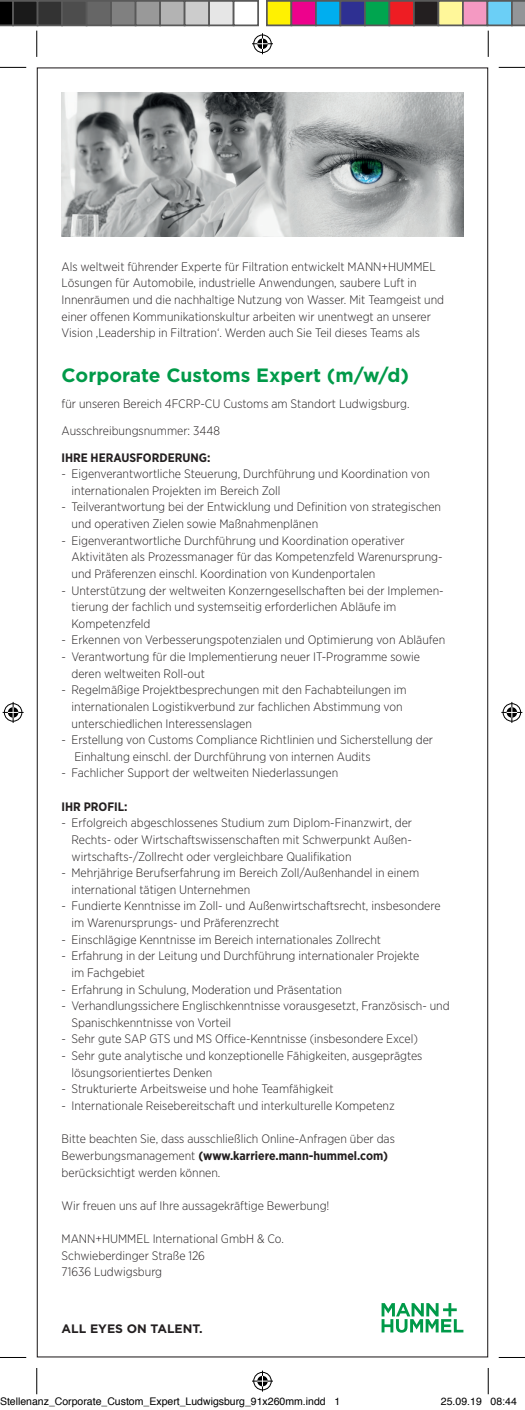
<style>
.page{position:relative;width:525px;height:1410px;background:#fff}
.page>*{position:absolute;margin:0;border:0;box-sizing:border-box;transform-origin:0 0}
.t1{font:700 19.25px "Gotham";color:#009a49}
.t2{font:300 12.25px/16.6px "Gotham Narrow";color:#231f20}
.t3{font:700 12.25px "Gotham Narrow";color:#231f20}
.t4{font:700 12.25px "Gotham";color:#231f20}
.t5{font:10.5px "Helvetica";color:#000}
.s1{font-weight:700}
</style>
<div class="page">
<img style="left:62px;top:92px;width:401px;height:144px">
<svg style="left:382px;top:1303px;width:81px;height:29px"></svg>
<svg style="left:0;top:67px;width:26px;height:1px"></svg>
<svg style="left:499px;top:67px;width:26px;height:1px"></svg>
<svg style="left:0;top:1357px;width:26px;height:1px"></svg>
<svg style="left:499px;top:1357px;width:26px;height:1px"></svg>
<svg style="left:36px;top:31px;width:1px;height:26px"></svg>
<svg style="left:488px;top:31px;width:1px;height:26px"></svg>
<svg style="left:252px;top:33px;width:21px;height:21px"></svg>
<svg style="left:3px;top:702px;width:21px;height:21px"></svg>
<svg style="left:501px;top:702px;width:21px;height:21px"></svg>
<svg style="left:0;top:0;width:12px;height:26px"></svg>
<div style="left:13px;top:1px;width:25px;height:24px;background:#1a1a1a"></div>
<div style="left:12px;top:0;width:26px;height:26px;border:2px solid #595959"></div>
<div style="left:38px;top:1px;width:24px;height:24px;background:#333"></div>
<div style="left:37px;top:0;width:26px;height:26px;border:2px solid #595959"></div>
<div style="left:62px;top:1px;width:25px;height:24px;background:#4d4d4d"></div>
<div style="left:61px;top:0;width:26px;height:26px;border:2px solid #595959"></div>
<div style="left:87px;top:1px;width:24px;height:24px;background:#666"></div>
<div style="left:86px;top:0;width:26px;height:26px;border:2px solid #595959"></div>
<div style="left:111px;top:1px;width:25px;height:24px;background:#808080"></div>
<div style="left:110px;top:0;width:26px;height:26px;border:2px solid #595959"></div>
<div style="left:136px;top:1px;width:24px;height:24px;background:#999"></div>
<div style="left:135px;top:0;width:26px;height:26px;border:2px solid #595959"></div>
<div style="left:160px;top:1px;width:25px;height:24px;background:#b3b3b3"></div>
<div style="left:159px;top:0;width:26px;height:26px;border:2px solid #595959"></div>
<div style="left:185px;top:1px;width:24px;height:24px;background:#ccc"></div>
<div style="left:184px;top:0;width:26px;height:26px;border:2px solid #595959"></div>
<div style="left:209px;top:1px;width:25px;height:24px;background:#e6e6e6"></div>
<div style="left:208px;top:0;width:26px;height:26px;border:2px solid #595959"></div>
<div style="left:233px;top:0;width:26px;height:26px;border:2px solid #595959"></div>
<div style="left:267px;top:1px;width:24px;height:24px;background:#fff101"></div>
<div style="left:266px;top:0;width:26px;height:26px;border:2px solid #595959"></div>
<div style="left:291px;top:1px;width:25px;height:24px;background:#ed028c"></div>
<div style="left:290px;top:0;width:27px;height:26px;border:2px solid #595959"></div>
<div style="left:316px;top:1px;width:24px;height:24px;background:#00aeef"></div>
<div style="left:315px;top:0;width:26px;height:26px;border:2px solid #595959"></div>
<div style="left:340px;top:1px;width:25px;height:24px;background:#2e3092"></div>
<div style="left:339px;top:0;width:27px;height:26px;border:2px solid #595959"></div>
<div style="left:365px;top:1px;width:24px;height:24px;background:#00a54f"></div>
<div style="left:364px;top:0;width:26px;height:26px;border:2px solid #595959"></div>
<div style="left:389px;top:1px;width:25px;height:24px;background:#ee1d23"></div>
<div style="left:388px;top:0;width:27px;height:26px;border:2px solid #595959"></div>
<div style="left:414px;top:1px;width:24px;height:24px;background:#231f20"></div>
<div style="left:413px;top:0;width:26px;height:26px;border:2px solid #595959"></div>
<div style="left:438px;top:1px;width:25px;height:24px;background:#fff79a"></div>
<div style="left:437px;top:0;width:27px;height:26px;border:2px solid #595959"></div>
<div style="left:463px;top:1px;width:24px;height:24px;background:#f499c2"></div>
<div style="left:462px;top:0;width:26px;height:26px;border:2px solid #595959"></div>
<div style="left:487px;top:1px;width:25px;height:24px;background:#6bcff6"></div>
<div style="left:486px;top:0;width:27px;height:26px;border:2px solid #595959"></div>
<svg style="left:511px;top:0;width:14px;height:26px"></svg>
<svg style="left:36px;top:1368px;width:237px;height:27px"></svg>
<svg style="left:488px;top:1368px;width:1px;height:27px"></svg>
<p class="t2" style="left:62px;top:258px;width:384px">Als weltweit führender Experte für Filtration entwickelt MANN+HUMMEL Lösungen für Automobile, industrielle Anwendungen, saubere Luft in Innenräumen und die nachhaltige Nutzung von Wasser. Mit Teamgeist und einer offenen Kommunikationskultur arbeiten wir unentwegt an unserer Vision ‚Leadership in Filtration‘. Werden auch Sie Teil dieses Teams als</p>
<h1 class="t1" style="left:62px;top:362px;width:349px">Corporate Customs Expert (m/w/d)</h1>
<p class="t2" style="left:62px;top:390px;width:350px;line-height:26.6px">für unseren Bereich 4FCRP-CU Customs am Standort Ludwigsburg.<br>Ausschreibungsnummer: 3448</p>
<p class="t3" style="left:62px;top:449px;width:150px">IHRE HERAUSFORDERUNG:</p>
<p class="t2" style="left:71px;top:465px;width:360px;text-indent:-10px">- Eigenverantwortliche Steuerung, Durchführung und Koordination von internationalen Projekten im Bereich Zoll</p>
<p class="t2" style="left:71px;top:498px;width:371px;text-indent:-10px">- Teilverantwortung bei der Entwicklung und Definition von strategischen und operativen Zielen sowie Maßnahmenplänen</p>
<p class="t2" style="left:71px;top:532px;width:373px;text-indent:-10px">- Eigenverantwortliche Durchführung und Koordination operativer<br>Aktivitäten als Prozessmanager für das Kompetenzfeld Warenursprung&shy;und Präferenzen einschl. Koordination von Kundenportalen</p>
<p class="t2" style="left:71px;top:581px;width:374px;text-indent:-10px">- Unterstützung der weltweiten Konzerngesellschaften bei der Implemen&shy;tierung der fachlich und systemseitig erforderlichen Abläufe im<br>Kompetenzfeld</p>
<p class="t2" style="left:62px;top:631px;width:385px">- Erkennen von Verbesserungspotenzialen und Optimierung von Abläufen</p>
<p class="t2" style="left:71px;top:648px;width:350px;text-indent:-10px">- Verantwortung für die Implementierung neuer IT-Programme sowie deren weltweiten Roll-out</p>
<p class="t2" style="left:71px;top:681px;width:337px;text-indent:-10px">- Regelmäßige Projektbesprechungen mit den Fachabteilungen im internationalen Logistikverbund zur fachlichen Abstimmung von unterschiedlichen Interessenslagen</p>
<p class="t2" style="left:74px;top:731px;width:360px;text-indent:-13px">- Erstellung von Customs Compliance Richtlinien und Sicherstellung der<br>Einhaltung einschl. der Durchführung von internen Audits</p>
<p class="t2" style="left:62px;top:764px;width:278px">- Fachlicher Support der weltweiten Niederlassungen</p>
<p class="t3" style="left:62px;top:798px;width:68px">IHR PROFIL:</p>
<p class="t2" style="left:71px;top:814px;width:342px;text-align:justify;text-indent:-10px">- Erfolgreich abgeschlossenes Studium zum Diplom-Finanzwirt, der Rechts- oder Wirtschaftswissenschaften mit Schwerpunkt Außen&shy;wirtschafts-/Zollrecht oder vergleichbare Qualifikation</p>
<p class="t2" style="left:71px;top:864px;width:349px;text-indent:-10px">- Mehrjährige Berufserfahrung im Bereich Zoll/Außenhandel in einem international tätigen Unternehmen</p>
<p class="t2" style="left:71px;top:897px;width:371px;text-indent:-10px">- Fundierte Kenntnisse im Zoll- und Außenwirtschaftsrecht, insbesondere im Warenursprungs- und Präferenzrecht</p>
<p class="t2" style="left:62px;top:931px;width:321px">- Einschlägige Kenntnisse im Bereich internationales Zollrecht</p>
<p class="t2" style="left:71px;top:947px;width:349px;text-indent:-10px">- Erfahrung in der Leitung und Durchführung internationaler Projekte im Fachgebiet</p>
<p class="t2" style="left:62px;top:980px;width:282px">- Erfahrung in Schulung, Moderation und Präsentation</p>
<p class="t2" style="left:71px;top:997px;width:380px;text-indent:-10px">- Verhandlungssichere Englischkenntnisse vorausgesetzt, Französisch- und<br>Spanischkenntnisse von Vorteil</p>
<p class="t2" style="left:62px;top:1030px;width:358px">- Sehr gute SAP GTS und MS Office-Kenntnisse (insbesondere Excel)</p>
<p class="t2" style="left:71px;top:1047px;width:352px;text-indent:-10px">- Sehr gute analytische und konzeptionelle Fähigkeiten, ausgeprägtes lösungsorientiertes Denken</p>
<p class="t2" style="left:62px;top:1080px;width:274px">- Strukturierte Arbeitsweise und hohe Teamfähigkeit</p>
<p class="t2" style="left:62px;top:1097px;width:335px">- Internationale Reisebereitschaft und interkulturelle Kompetenz</p>
<p class="t2" style="left:62px;top:1130px;width:335px">Bitte beachten Sie, dass ausschließlich Online-Anfragen über das<br>Bewerbungsmanagement <span class="s1">(www.karriere.mann-hummel.com) </span>berücksichtigt werden können.</p>
<p class="t2" style="left:62px;top:1197px;width:269px">Wir freuen uns auf Ihre aussagekräftige Bewerbung!</p>
<p class="t2" style="left:62px;top:1230px;width:224px">MANN+HUMMEL International GmbH &amp; Co.<br>Schwieberdinger Straße 126<br>71636 Ludwigsburg</p>
<p class="t4" style="left:62px;top:1320px;width:143px">ALL EYES ON TALENT.</p>
<p class="t5" style="left:0;top:1393px;width:342px">Stellenanz_Corporate_Custom_Expert_Ludwigsburg_91x260mm.indd 1</p>
<p class="t5" style="left:441px;top:1393px;width:77px">25.09.19 08:44</p>
</div>
